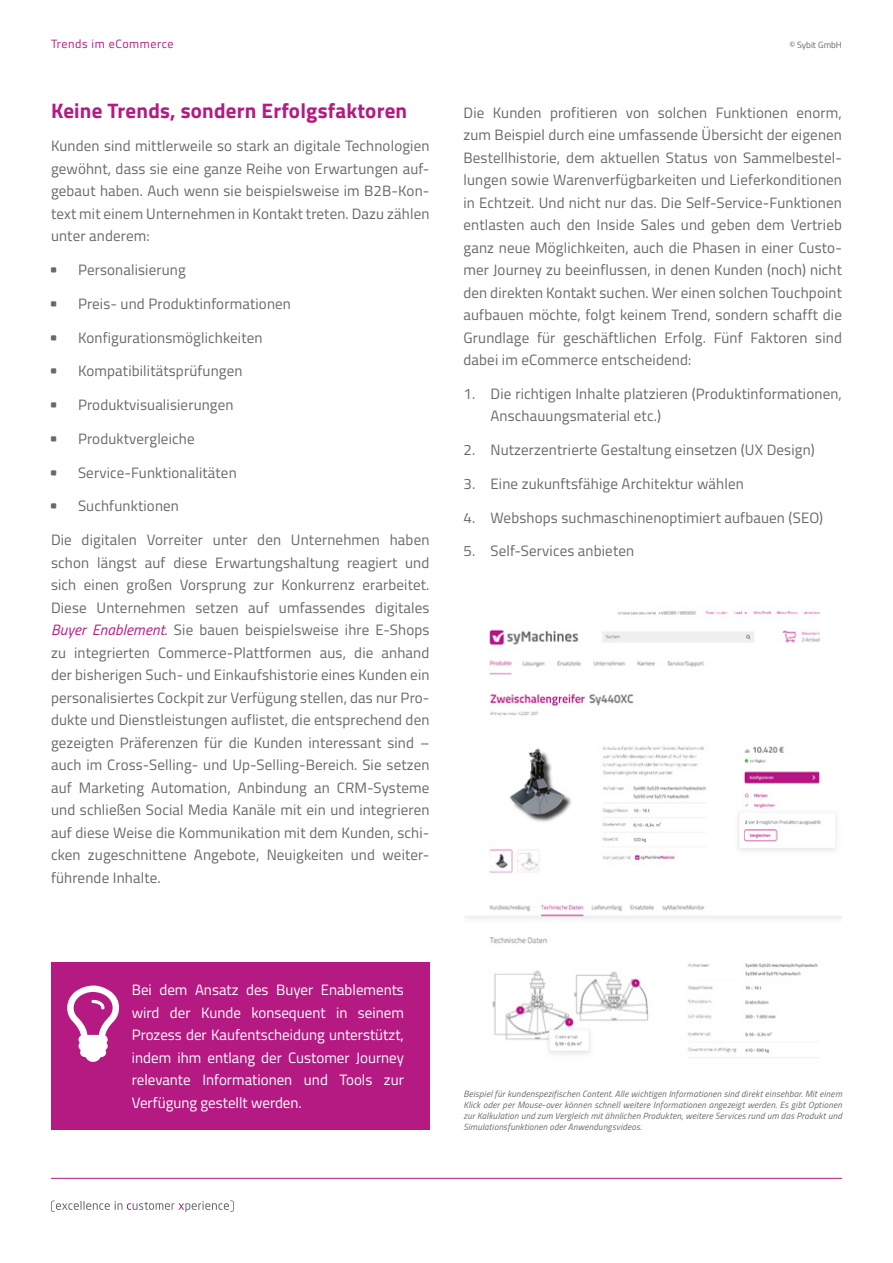
<style>
.page{position:relative;width:893px;height:1263px;background:#fff}
.page>*{position:absolute;margin:0;border:0;box-sizing:border-box;transform-origin:0 0}
.t1{font:700 21px "Titillium Web";letter-spacing:.01em;color:#b51a82}
.t2{font:15px/22.5px "Titillium Web";letter-spacing:.01em;color:#66696c;text-align:justify}
.t3{font:15px/22.5px "Titillium Web";color:#fff;text-align:justify}
.t4{font:12px "Titillium Web";letter-spacing:.05em;color:#b51a82}
.t5{font:italic 9px/10.8px "Titillium Web";letter-spacing:.025em;color:#66696c;text-align:justify}
.t6{font:9px "Titillium Web";color:#66696c}
.t7{font:6px "sycon";color:#66696c}
.s1{font-style:italic;color:#b51a82}
</style>
<div class="page">
<hr style="left:51px;top:1178px;width:791px;height:1px;background:#b51a82">
<svg style="left:51px;top:1200px;width:183px;height:12px"></svg>
<div style="left:51px;top:962px;width:378px;height:168px;background:#b51a82"></div>
<svg style="left:67px;top:985px;width:52px;height:77px"></svg>
<img style="left:465px;top:610px;width:377px;height:448px">
<p class="t4" style="left:51px;top:35px;width:124px">Trends im eCommerce</p>
<p class="t6" style="left:789px;top:38px;width:54px">© Sybit GmbH</p>
<h1 class="t1" style="left:51px;top:94px;width:358px">Keine Trends, sondern Erfolgsfaktoren</h1>
<p class="t2" style="left:51px;top:134px;width:380px">Kunden sind mittlerweile so stark an digitale Technologien gewöhnt, dass sie eine ganze Reihe von Erwartungen auf&shy;gebaut haben. Auch wenn sie beispielsweise im B2B-Kon&shy;text mit einem Unternehmen in Kontakt treten. Dazu zählen unter anderem:</p>
<p class="t7" style="left:51px;top:267px;width:7px">ç</p>
<p class="t2" style="left:78px;top:258px;width:109px">Personalisierung</p>
<p class="t7" style="left:51px;top:301px;width:7px">ç</p>
<p class="t2" style="left:78px;top:292px;width:214px">Preis- und Produktinformationen</p>
<p class="t7" style="left:51px;top:334px;width:7px">ç</p>
<p class="t2" style="left:78px;top:325px;width:186px">Konfigurationsmöglichkeiten</p>
<p class="t7" style="left:51px;top:368px;width:7px">ç</p>
<p class="t2" style="left:78px;top:359px;width:166px">Kompatibilitätsprüfungen</p>
<p class="t7" style="left:51px;top:402px;width:7px">ç</p>
<p class="t2" style="left:78px;top:393px;width:157px">Produktvisualisierungen</p>
<p class="t7" style="left:51px;top:436px;width:7px">ç</p>
<p class="t2" style="left:78px;top:427px;width:118px">Produktvergleiche</p>
<p class="t7" style="left:51px;top:469px;width:7px">ç</p>
<p class="t2" style="left:78px;top:460px;width:160px">Service-Funktionalitäten</p>
<p class="t7" style="left:51px;top:503px;width:7px">ç</p>
<p class="t2" style="left:78px;top:494px;width:102px">Suchfunktionen</p>
<p class="t2" style="left:51px;top:528px;width:380px">Die digitalen Vorreiter unter den Unternehmen haben schon längst auf diese Erwartungshaltung reagiert und sich einen großen Vorsprung zur Konkurrenz erarbeitet.<br>Diese Unternehmen setzen auf umfassendes digitales <span class="s1">Buyer Enablement</span>. Sie bauen beispielsweise ihre E-Shops zu integrierten Commerce-Plattformen aus, die anhand der bisherigen Such- und Einkaufshistorie eines Kunden ein personalisiertes Cockpit zur Verfügung stellen, das nur Pro&shy;dukte und Dienstleistungen auflistet, die entsprechend den gezeigten Präferenzen für die Kunden interessant sind – auch im Cross-Selling- und Up-Selling-Bereich. Sie setzen auf Marketing Automation, Anbindung an CRM-Systeme und schließen Social Media Kanäle mit ein und integrieren auf diese Weise die Kommunikation mit dem Kunden, schi&shy;cken zugeschnittene Angebote, Neuigkeiten und weiter&shy;führende Inhalte.</p>
<p class="t2" style="left:463px;top:100px;width:380px">Die Kunden profitieren von solchen Funktionen enorm, zum Beispiel durch eine umfassende Übersicht der eigenen Bestellhistorie, dem aktuellen Status von Sammelbestel&shy;lungen sowie Warenverfügbarkeiten und Lieferkonditionen in Echtzeit. Und nicht nur das. Die Self-Service-Funktionen entlasten auch den Inside Sales und geben dem Vertrieb ganz neue Möglichkeiten, auch die Phasen in einer Custo&shy;mer Journey zu beeinflussen, in denen Kunden (noch) nicht den direkten Kontakt suchen. Wer einen solchen Touchpoint aufbauen möchte, folgt keinem Trend, sondern schafft die Grundlage für geschäftlichen Erfolg. Fünf Faktoren sind dabei im eCommerce entscheidend:</p>
<p class="t2" style="left:490px;top:382px;width:353px;text-indent:-27px">1. Die richtigen Inhalte platzieren (Produktinformationen,<br>Anschauungsmaterial etc.)</p>
<p class="t2" style="left:463px;top:438px;width:353px">2. Nutzerzentrierte Gestaltung einsetzen (UX Design)</p>
<p class="t2" style="left:463px;top:472px;width:282px">3. Eine zukunftsfähige Architektur wählen</p>
<p class="t2" style="left:463px;top:505px;width:361px">4. Webshops suchmaschinenoptimiert aufbauen (SEO)</p>
<p class="t2" style="left:463px;top:539px;width:172px">5. Self-Services anbieten</p>
<p class="t3" style="left:132px;top:978px;width:274px">Bei dem Ansatz des Buyer Enablements wird der Kunde konsequent in seinem Prozess der Kaufentscheidung unterstützt, indem ihm entlang der Customer Journey relevante Informationen und Tools zur Verfügung gestellt werden.</p>
<p class="t5" style="left:463px;top:1088px;width:380px">Beispiel für kundenspezifischen Content. Alle wichtigen Informationen sind direkt einsehbar. Mit einem Klick oder per Mouse-over können schnell weitere Informationen angezeigt werden. Es gibt Optionen zur Kalkulation und zum Vergleich mit ähnlichen Produkten, weitere Services rund um das Produkt und Simulationsfunktionen oder Anwendungsvideos.</p>
</div>
